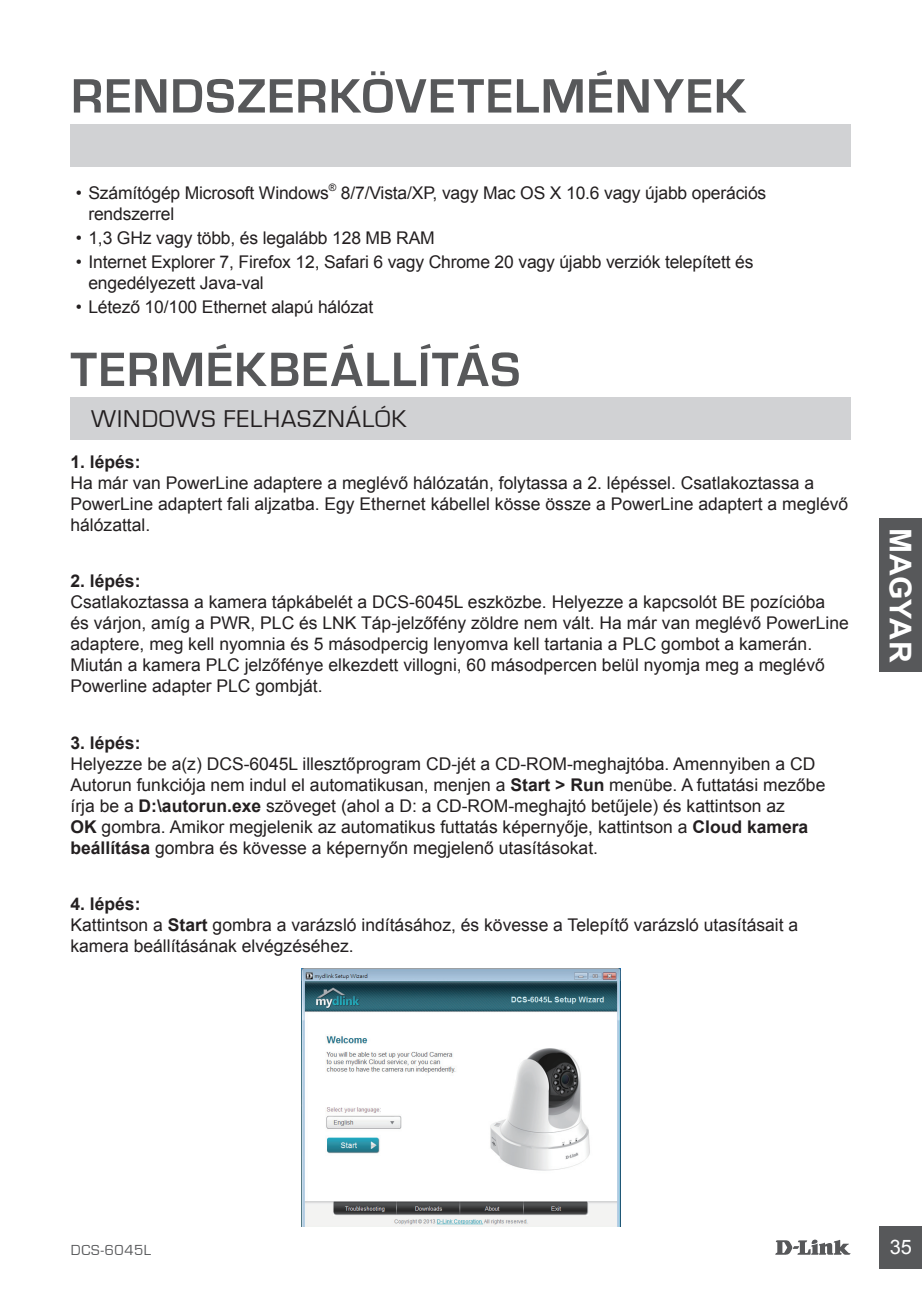
<style>
.page{position:relative;width:922px;height:1297px;background:#fff}
.page>*{position:absolute;margin:0;border:0;box-sizing:border-box;transform-origin:0 0}
.t1{font:700 50px "Eurostile";letter-spacing:.035em;color:#57585a}
.t2{font:700 30px "Arial";letter-spacing:.005em;color:#fff}
.t3{font:25px "Eurostile";letter-spacing:.04em;color:#231f20}
.t4{font:20px "Arial";color:#fff}
.t5{font:17.5px/21px "Arial";color:#231f20}
.t6{font:700 17.5px "Arial";color:#231f20}
.t7{font:15px "Eurostile";letter-spacing:.045em;color:#57585a}
.t8{font:10.25px "Arial";color:#231f20}
.s1{font-weight:700}
</style>
<div class="page">
<svg style="left:775px;top:1239px;width:75px;height:16px"></svg>
<div style="left:879px;top:1226px;width:42px;height:43px;background:#57585a"></div>
<div style="left:879px;top:519px;width:42px;height:153px;background:#57585a"></div>
<div style="left:71px;top:124px;width:779px;height:43px;background:#d1d2d4"></div>
<div style="left:70px;top:397px;width:780px;height:42px;background:#d1d2d4"></div>
<img style="left:301px;top:969px;width:319px;height:257px">
<h1 class="t1" style="left:71px;top:69px;width:33px">RENDS</h1>
<h1 class="t1" style="left:237px;top:69px;width:188px">ZERKÖVETEL</h1>
<h1 class="t1" style="left:540px;top:69px;width:176px">MÉNYEK</h1>
<p class="t5" style="left:76px;top:183px;width:254px">• Számítógép Microsoft Windows</p>
<p class="t8" style="left:329px;top:181px;width:9px">®</p>
<p class="t5" style="left:341px;top:183px;width:427px">8/7/Vista/XP, vagy Mac OS X 10.6 vagy újabb operációs</p>
<p class="t5" style="left:88px;top:204px;width:87px">rendszerrel</p>
<p class="t5" style="left:76px;top:228px;width:360px">• 1,3 GHz vagy több, és legalább 128 MB RAM</p>
<p class="t5" style="left:88px;top:252px;width:666px;text-indent:-12px">• Internet Explorer 7, Firefox 12, Safari 6 vagy Chrome 20 vagy újabb verziók telepített és engedélyezett Java-val</p>
<p class="t5" style="left:76px;top:296px;width:299px">• Létező 10/100 Ethernet alapú hálózat</p>
<h1 class="t1" style="left:70px;top:342px;width:92px">TERMÉ</h1>
<h1 class="t1" style="left:234px;top:342px;width:287px">KBEÁLLÍTÁS</h1>
<h3 class="t3" style="left:91px;top:405px;width:315px">WINDOWS FELHASZNÁLÓK</h3>
<p class="t6" style="left:70px;top:451px;width:72px">1. lépés:</p>
<p class="t5" style="left:70px;top:473px;width:779px">Ha már van PowerLine adaptere a meglévő hálózatán, folytassa a 2. lépéssel. Csatlakoztassa a<br>PowerLine adaptert fali aljzatba. Egy Ethernet kábellel kösse össze a PowerLine adaptert a meglévő hálózattal.</p>
<p class="t6" style="left:70px;top:570px;width:72px">2. lépés:</p>
<p class="t5" style="left:70px;top:592px;width:779px">Csatlakoztassa a kamera tápkábelét a DCS-6045L eszközbe. Helyezze a kapcsolót BE pozícióba<br>és várjon, amíg a PWR, PLC és LNK Táp-jelzőfény zöldre nem vált. Ha már van meglévő PowerLine adaptere, meg kell nyomnia és 5 másodpercig lenyomva kell tartania a PLC gombot a kamerán.<br>Miután a kamera PLC jelzőfénye elkezdett villogni, 60 másodpercen belül nyomja meg a meglévő Powerline adapter PLC gombját.</p>
<p class="t6" style="left:70px;top:731px;width:72px">3. lépés:</p>
<p class="t5" style="left:70px;top:753px;width:756px">Helyezze be a(z) DCS-6045L illesztőprogram CD-jét a CD-ROM-meghajtóba. Amennyiben a CD Autorun funkciója nem indul el automatikusan, menjen a <span class="s1">Start &gt; Run</span> menübe. A futtatási mezőbe írja be a <span class="s1">D:\autorun.exe</span> szöveget (ahol a D: a CD-ROM-meghajtó betűjele) és kattintson az<br><span class="s1">OK</span> gombra. Amikor megjelenik az automatikus futtatás képernyője, kattintson a <span class="s1">Cloud kamera beállítása</span> gombra és kövesse a képernyőn megjelenő utasításokat.</p>
<p class="t5" style="left:70px;top:893px;width:729px"><span class="s1">4. lépés:<br></span>Kattintson a <span class="s1">Start</span> gombra a varázsló indításához, és kövesse a Telepítő varázsló utasításait a kamera beállításának elvégzéséhez.</p>
<h2 class="t2" style="left:920px;top:528px;width:136px;rotate:90deg">MAGYAR</h2>
<p class="t7" style="left:71px;top:1241px;width:82px">DCS-6045L</p>
<p class="t4" style="left:889px;top:1234px;width:24px">35</p>
</div>
